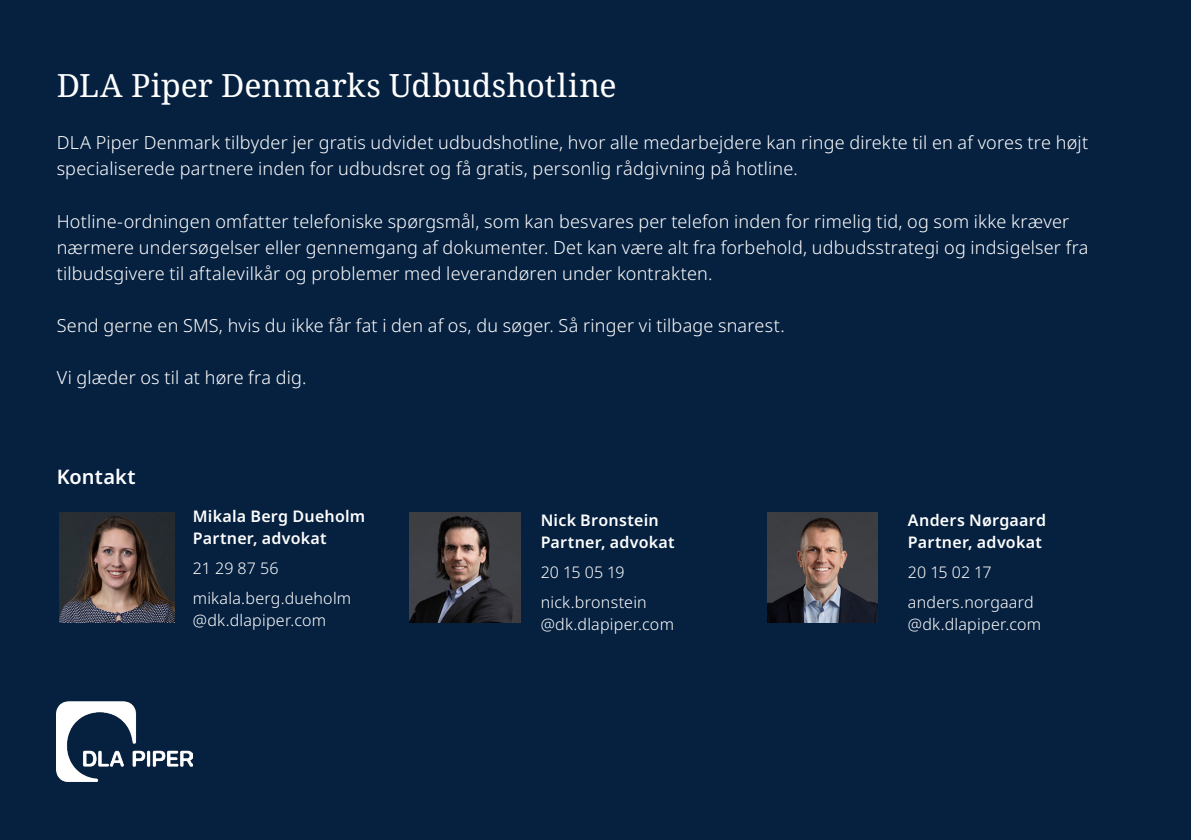
<style>
.page{position:relative;width:1191px;height:840px;background:#fff}
.page>*{position:absolute;margin:0;border:0;box-sizing:border-box;transform-origin:0 0}
.t1{font:32px "Noto Serif";color:#fff}
.t2{font:600 20px "Noto Sans";letter-spacing:.005em;color:#fff}
.t3{font:300 18px/26px "Noto Sans";letter-spacing:.01em;color:#fff}
.t4{font:300 16px/30px "Noto Sans";letter-spacing:.015em;color:#fff}
.t5{font:600 16px/22px "Noto Sans";letter-spacing:.015em;color:#fff}
</style>
<div class="page">
<div style="left:0;top:0;width:1191px;height:839px;background:#062140"></div>
<img style="left:60px;top:512px;width:114px;height:110px">
<img style="left:57px;top:701px;width:136px;height:80px">
<img style="left:410px;top:512px;width:110px;height:110px">
<img style="left:767px;top:512px;width:111px;height:110px">
<h1 class="t1" style="left:57px;top:64px;width:561px">DLA Piper Denmarks Udbudshotline</h1>
<p class="t3" style="left:57px;top:130px;width:1033px">DLA Piper Denmark tilbyder jer gratis udvidet udbudshotline, hvor alle medarbejdere kan ringe direkte til en af vores tre højt specialiserede partnere inden for udbudsret og få gratis, personlig rådgivning på hotline.</p>
<p class="t3" style="left:57px;top:208px;width:1033px">Hotline-ordningen omfatter telefoniske spørgsmål, som kan besvares per telefon inden for rimelig tid, og som ikke kræver nærmere undersøgelser eller gennemgang af dokumenter. Det kan være alt fra forbehold, udbudsstrategi og indsigelser fra tilbudsgivere til aftalevilkår og problemer med leverandøren under kontrakten.</p>
<p class="t3" style="left:57px;top:312px;width:729px">Send gerne en SMS, hvis du ikke får fat i den af os, du søger. Så ringer vi tilbage snarest.</p>
<p class="t3" style="left:57px;top:364px;width:251px">Vi glæder os til at høre fra dig.</p>
<p class="t2" style="left:57px;top:462px;width:80px">Kontakt</p>
<p class="t5" style="left:193px;top:505px;width:174px">Mikala Berg Dueholm<br>Partner, advokat</p>
<p class="t4" style="left:193px;top:553px;width:160px">21 29 87 56 mikala.berg.dueholm</p>
<p class="t4" style="left:193px;top:605px;width:135px">@dk.dlapiper.com</p>
<p class="t5" style="left:540px;top:509px;width:135px">Nick Bronstein<br>Partner, advokat</p>
<p class="t4" style="left:540px;top:557px;width:108px">20 15 05 19 nick.bronstein</p>
<p class="t4" style="left:540px;top:609px;width:135px">@dk.dlapiper.com</p>
<p class="t5" style="left:908px;top:509px;width:140px">Anders Nørgaard<br>Partner, advokat</p>
<p class="t4" style="left:908px;top:557px;width:127px">20 15 02 17 anders.norgaard</p>
<p class="t4" style="left:908px;top:609px;width:135px">@dk.dlapiper.com</p>
</div>
